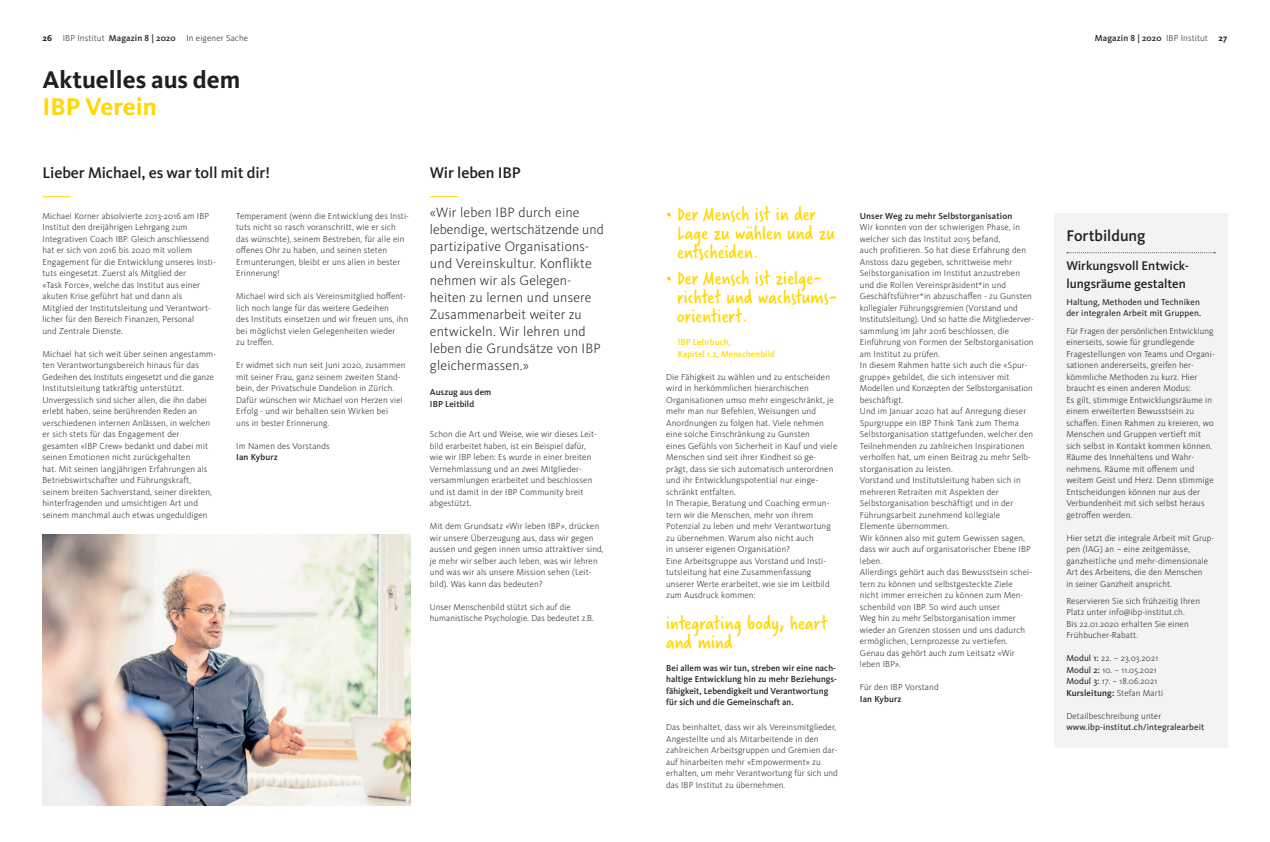
<style>
.page{position:relative;width:1270px;height:842px;background:#fff}
.page>*{position:absolute;margin:0;border:0;box-sizing:border-box;transform-origin:0 0}
.t1{font:700 25px "Kievit OT";color:#231f20}
.t2{font:700 25px "Kievit OT";color:#ffd801}
.t3{font:21px/19px "Verveine";letter-spacing:.01em;color:#ffd801}
.t4{font:500 16px "Kievit OT";letter-spacing:-.005em;color:#231f20}
.t5{font:300 14px/17px "Kievit OT";letter-spacing:.01em;color:#231f20}
.t6{font:500 13px/17.3px "Kievit OT";color:#231f20}
.t7{font:300 9px/11.5px "Kievit OT";letter-spacing:.015em;color:#231f20}
.t8{font:500 9px/11.5px "Kievit OT";letter-spacing:.01em;color:#231f20}
.t9{font:9px/11.5px "Kievit OT";letter-spacing:.015em;color:#231f20}
.t10{font:500 9px/11.5px "Kievit OT";letter-spacing:.01em;color:#ffd801}
.s1{font-weight:700}
.s2{font-weight:500}
.s3{font-weight:300}
.s4{font-weight:400}
</style>
<div class="page">
<svg style="left:430px;top:196px;width:28px;height:1px"></svg>
<svg style="left:43px;top:196px;width:28px;height:1px"></svg>
<img style="left:43px;top:535px;width:367px;height:270px">
<div style="left:1054px;top:213px;width:173px;height:534px;background:#f2f3f4"></div>
<svg style="left:1067px;top:252px;width:148px;height:1px"></svg>
<p class="t7" style="left:43px;top:32px;width:207px"><span class="s1">26</span> IBP Institut <span class="s2">Magazin 8 | 2020</span> In eigener Sache</p>
<p class="t8" style="left:1095px;top:32px;width:134px">Magazin 8 | 2020 <span class="s3">IBP Institut</span> <span class="s1">27</span></p>
<h1 class="t1" style="left:43px;top:65px;width:199px">Aktuelles aus dem</h1>
<h1 class="t2" style="left:43px;top:92px;width:116px">IBP Verein</h1>
<h3 class="t4" style="left:43px;top:164px;width:229px">Lieber Michael, es war toll mit dir!</h3>
<h3 class="t4" style="left:430px;top:164px;width:93px">Wir leben IBP</h3>
<p class="t7" style="left:43px;top:210px;width:175px">Michael Korner absolvierte 2013-2016 am IBP Institut den dreijährigen Lehrgang zum Integrativen Coach IBP. Gleich anschliessend hat er sich von 2016 bis 2020 mit vollem Engagement für die Entwicklung unseres Insti&shy;tuts eingesetzt. Zuerst als Mitglied der<br>«Task Force», welche das Institut aus einer akuten Krise geführt hat und dann als<br>Mitglied der Institutsleitung und Verantwort&shy;licher für den Bereich Finanzen, Personal<br>und Zentrale Dienste.</p>
<p class="t7" style="left:43px;top:348px;width:175px">Michael hat sich weit über seinen angestamm&shy;ten Verantwortungsbereich hinaus für das Gedeihen des Instituts eingesetzt und die ganze Institutsleitung tatkräftig unterstützt.<br>Unvergesslich sind sicher allen, die ihn dabei erlebt haben, seine berührenden Reden an verschiedenen internen Anlässen, in welchen er sich stets für das Engagement der gesamten «IBP Crew» bedankt und dabei mit seinen Emotionen nicht zurückgehalten<br>hat. Mit seinen langjährigen Erfahrungen als Betriebswirtschafter und Führungskraft, seinem breiten Sachverstand, seiner direkten, hinterfragenden und umsichtigen Art und seinem manchmal auch etwas ungeduldigen</p>
<p class="t7" style="left:236px;top:210px;width:174px">Temperament (wenn die Entwicklung des Insti&shy;tuts nicht so rasch voranschritt, wie er sich das wünschte), seinem Bestreben, für alle ein offenes Ohr zu haben, und seinen steten Ermunterungen, bleibt er uns allen in bester Erinnerung!</p>
<p class="t7" style="left:236px;top:290px;width:174px">Michael wird sich als Vereinsmitglied hoffent&shy;lich noch lange für das weitere Gedeihen<br>des Instituts einsetzen und wir freuen uns, ihn bei möglichst vielen Gelegenheiten wieder<br>zu treffen.</p>
<p class="t7" style="left:236px;top:359px;width:171px">Er widmet sich nun seit Juni 2020, zusammen mit seiner Frau, ganz seinem zweiten Stand&shy;bein, der Privatschule Dandelion in Zürich.<br>Dafür wünschen wir Michael von Herzen viel Erfolg - und wir behalten sein Wirken bei<br>uns in bester Erinnerung.</p>
<p class="t7" style="left:236px;top:440px;width:95px">Im Namen des Vorstands</p>
<p class="t8" style="left:236px;top:451px;width:43px">Ian Kyburz</p>
<p class="t5" style="left:430px;top:204px;width:175px">«Wir leben IBP durch eine lebendige, wertschätzende und partizipative Organisations&shy;und Vereinskultur. Konflikte nehmen wir als Gelegen&shy;heiten zu lernen und unsere<br>Zusammenarbeit weiter zu entwickeln. Wir lehren und leben die Grundsätze von IBP gleichermassen.»</p>
<p class="t8" style="left:430px;top:387px;width:63px">Auszug aus dem<br>IBP Leitbild</p>
<p class="t7" style="left:430px;top:428px;width:168px">Schon die Art und Weise, wie wir dieses Leit&shy;bild erarbeitet haben, ist ein Beispiel dafür, wie wir IBP leben: Es wurde in einer breiten Vernehmlassung und an zwei Mitglieder&shy;versammlungen erarbeitet und beschlossen und ist damit in der IBP Community breit abgestützt.</p>
<p class="t7" style="left:430px;top:520px;width:175px">Mit dem Grundsatz «Wir leben IBP», drücken wir unsere Überzeugung aus, dass wir gegen aussen und gegen innen umso attraktiver sind, je mehr wir selber auch leben, was wir lehren und was wir als unsere Mission sehen (Leit&shy;bild). Was kann das bedeuten?</p>
<p class="t7" style="left:430px;top:601px;width:166px">Unser Menschenbild stützt sich auf die humanistische Psychologie. Das bedeutet z.B.</p>
<h2 class="t3" style="left:677px;top:205px;width:159px;text-indent:-11px">• Der Mensch ist in der<br>Lage zu wählen und zu entscheiden.</h2>
<h2 class="t3" style="left:677px;top:269px;width:161px;text-indent:-11px">• Der Mensch ist zielge&shy;richtet und wachstums&shy;orientiert.</h2>
<p class="t10" style="left:678px;top:337px;width:99px">IBP Lehrbuch,<br>Kapitel 1.2, Menschenbild</p>
<p class="t7" style="left:666px;top:371px;width:173px">Die Fähigkeit zu wählen und zu entscheiden wird in herkömmlichen hierarchischen Organisationen umso mehr eingeschränkt, je mehr man nur Befehlen, Weisungen und Anordnungen zu folgen hat. Viele nehmen eine solche Einschränkung zu Gunsten<br>eines Gefühls von Sicherheit in Kauf und viele Menschen sind seit ihrer Kindheit so ge-- prägt, dass sie sich automatisch unterordnen und ihr Entwicklungspotential nur einge&shy;schränkt entfalten.<br>In Therapie, Beratung und Coaching ermun&shy;tern wir die Menschen, mehr von ihrem Potenzial zu leben und mehr Verantwortung zu übernehmen. Warum also nicht auch<br>in unserer eigenen Organisation?<br>Eine Arbeitsgruppe aus Vorstand und Insti&shy;tutsleitung hat eine Zusammenfassung unserer Werte erarbeitet, wie sie im Leitbild zum Ausdruck kommen:</p>
<h2 class="t3" style="left:666px;top:613px;width:163px">integrating body, heart and mind</h2>
<p class="t8" style="left:666px;top:662px;width:172px">Bei allem was wir tun, streben wir eine nach&shy;haltige Entwicklung hin zu mehr Beziehungs&shy;fähigkeit, Lebendigkeit und Verantwortung für sich und die Gemeinschaft an.</p>
<p class="t7" style="left:666px;top:722px;width:173px">Das beinhaltet, dass wir als Vereinsmitglieder, Angestellte und als Mitarbeitende in den zahlreichen Arbeitsgruppen und Gremien dar&shy;auf hinarbeiten mehr «Empowerment» zu erhalten, um mehr Verantwortung für sich und das IBP Institut zu übernehmen.</p>
<p class="t8" style="left:860px;top:210px;width:154px">Unser Weg zu mehr Selbstorganisation</p>
<p class="t7" style="left:860px;top:221px;width:175px">Wir konnten von der schwierigen Phase, in welcher sich das Institut 2015 befand,<br>auch profitieren. So hat diese Erfahrung den Anstoss dazu gegeben, schrittweise mehr Selbstorganisation im Institut anzustreben und die Rollen Vereinspräsident*in und Geschäftsführer*in abzuschaffen - zu Gunsten kollegialer Führungsgremien (Vorstand und Institutsleitung). Und so hatte die Mitgliederver-- sammlung im Jahr 2016 beschlossen, die Einführung von Formen der Selbstorganisation am Institut zu prüfen.<br>In diesem Rahmen hatte sich auch die «Spur&shy;gruppe» gebildet, die sich intensiver mit Modellen und Konzepten der Selbstorganisation beschäftigt.<br>Und im Januar 2020 hat auf Anregung dieser Spurgruppe ein IBP Think Tank zum Thema Selbstorganisation stattgefunden, welcher den Teilnehmenden zu zahlreichen Inspirationen verholfen hat, um einen Beitrag zu mehr Selb&shy;storganisation zu leisten.<br>Vorstand und Institutsleitung haben sich in mehreren Retraiten mit Aspekten der Selbstorganisation beschäftigt und in der Führungsarbeit zunehmend kollegiale Elemente übernommen.<br>Wir können also mit gutem Gewissen sagen, dass wir auch auf organisatorischer Ebene IBP leben.<br>Allerdings gehört auch das Bewusstsein schei&shy;tern zu können und selbstgesteckte Ziele nicht immer erreichen zu können zum Men&shy;schenbild von IBP. So wird auch unser<br>Weg hin zu mehr Selbstorganisation immer wieder an Grenzen stossen und uns dadurch ermöglichen, Lernprozesse zu vertiefen.<br>Genau das gehört auch zum Leitsatz «Wir leben IBP».</p>
<p class="t7" style="left:860px;top:681px;width:80px">Für den IBP Vorstand</p>
<p class="t8" style="left:860px;top:693px;width:43px">Ian Kyburz</p>
<h3 class="t4" style="left:1066px;top:227px;width:81px">Fortbildung</h3>
<h3 class="t6" style="left:1066px;top:257px;width:124px">Wirkungsvoll Entwick&shy;lungsräume gestalten</h3>
<p class="t9" style="left:1066px;top:296px;width:136px">Haltung, Methoden und Techniken der integralen Arbeit mit Gruppen.</p>
<p class="t7" style="left:1066px;top:325px;width:150px">Für Fragen der persönlichen Entwicklung einerseits, sowie für grundlegende Fragestellungen von Teams und Organi&shy;sationen andererseits, greifen her&shy;kömmliche Methoden zu kurz. Hier braucht es einen anderen Modus:<br>Es gilt, stimmige Entwicklungsräume in einem erweiterten Bewusstsein zu schaffen. Einen Rahmen zu kreieren, wo Menschen und Gruppen vertieft mit sich selbst in Kontakt kommen können.<br>Räume des Innehaltens und Wahr&shy;nehmens. Räume mit offenem und weitem Geist und Herz. Denn stimmige Entscheidungen können nur aus der Verbundenheit mit sich selbst heraus getroffen werden.</p>
<p class="t7" style="left:1066px;top:532px;width:149px">Hier setzt die integrale Arbeit mit Grup&shy;pen (IAG) an – eine zeitgemässe, ganzheitliche und mehr-dimensionale Art des Arbeitens, die den Menschen<br>in seiner Ganzheit anspricht.</p>
<p class="t7" style="left:1066px;top:595px;width:135px">Reservieren Sie sich frühzeitig Ihren<br>Platz unter info@ibp-institut.ch.<br>Bis 22.01.2020 erhalten Sie einen<br>Frühbucher-Rabatt.</p>
<p class="t7" style="left:1066px;top:653px;width:98px"><span class="s4">Modul 1:</span> 22. – 23.03.2021<br><span class="s4">Modul 2:</span> 10. – 11.05.2021<br><span class="s4">Modul 3:</span> 17. – 18.06.2021<br><span class="s2">Kursleitung:</span> Stefan Marti</p>
<p class="t7" style="left:1066px;top:710px;width:96px">Detailbeschreibung unter</p>
<p class="t9" style="left:1066px;top:722px;width:140px">www.ibp-institut.ch/integralearbeit</p>
</div>
